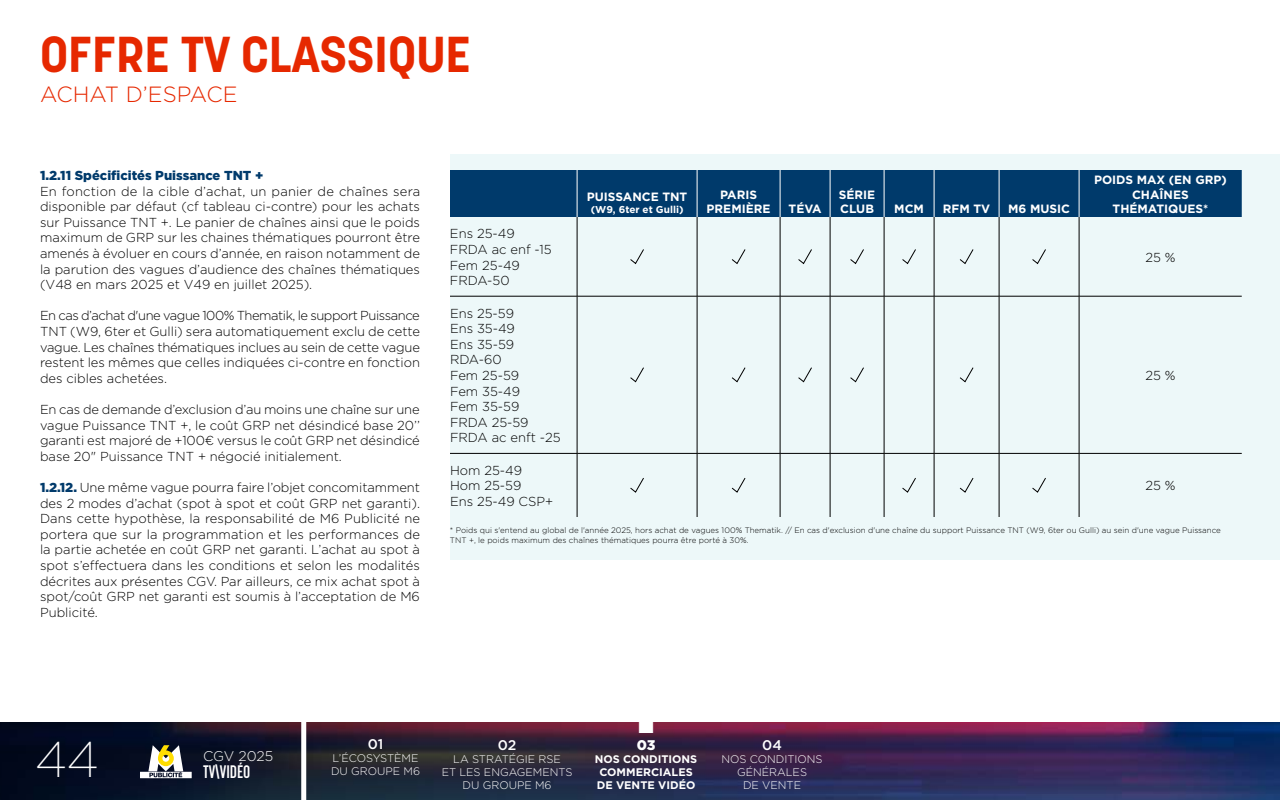
<style>
.page{position:relative;width:1280px;height:800px;background:#fff}
.page>*{position:absolute;margin:0;border:0;box-sizing:border-box;transform-origin:0 0}
.t1{font:700 50px "Korolev";color:#e62800}
.t2{font:200 50px "Gotham";color:#fff}
.t3{font:300 22px "Gotham";color:#e62800}
.t4{font:700 18px "Korolev Compressed";color:#fff}
.t5{font:300 14px "Gotham";letter-spacing:-.01em;color:#fff}
.t6{font:500 14px "Gotham";color:#fff}
.t7{font:900 14px "Gotham";color:#fff}
.t8{font:14px "European Pi Std 3";color:#fff}
.t9{font:300 13px/15.6px "Gotham";color:#000;text-align:justify}
.t10{font:900 13px "Gotham";color:#003a6b}
.t11{font:700 12px/14.4px "Gotham";color:#fff;text-align:center}
.t12{font:300 11px/13.2px "Gotham";color:#fff;text-align:center}
.t13{font:700 11px/13.2px "Gotham";color:#fff}
.t14{font:700 10px "Gotham";color:#fff}
.t15{font:300 8px/9.6px "Gotham";color:#000}
.s1{font-weight:900;color:#003a6b}
</style>
<div class="page">
<img style="left:0;top:722px;width:1280px;height:78px">
<div style="left:301px;top:722px;width:5px;height:78px;background:#fff"></div>
<div style="left:450px;top:292px;width:830px;height:268px;background:#edf8f9"></div>
<div style="left:450px;top:154px;width:830px;height:315px;background:#edf8f9"></div>
<div style="left:450px;top:170px;width:792px;height:47px;background:#003a6b"></div>
<hr style="left:450px;top:296px;width:127px;height:1px;background:#000">
<hr style="left:577px;top:296px;width:120px;height:1px;background:#000">
<hr style="left:697px;top:296px;width:83px;height:1px;background:#000">
<hr style="left:780px;top:296px;width:50px;height:1px;background:#000">
<hr style="left:830px;top:296px;width:54px;height:1px;background:#000">
<hr style="left:884px;top:296px;width:50px;height:1px;background:#000">
<hr style="left:934px;top:296px;width:65px;height:1px;background:#000">
<hr style="left:999px;top:296px;width:80px;height:1px;background:#000">
<hr style="left:1079px;top:296px;width:163px;height:1px;background:#000">
<hr style="left:450px;top:453px;width:127px;height:1px;background:#000">
<hr style="left:577px;top:453px;width:120px;height:1px;background:#000">
<hr style="left:697px;top:453px;width:83px;height:1px;background:#000">
<hr style="left:780px;top:453px;width:50px;height:1px;background:#000">
<hr style="left:830px;top:453px;width:54px;height:1px;background:#000">
<hr style="left:884px;top:453px;width:50px;height:1px;background:#000">
<hr style="left:934px;top:453px;width:65px;height:1px;background:#000">
<hr style="left:999px;top:453px;width:80px;height:1px;background:#000">
<hr style="left:1079px;top:453px;width:163px;height:1px;background:#000">
<hr style="left:577px;top:170px;width:1px;height:47px;background:#fff">
<hr style="left:697px;top:170px;width:1px;height:47px;background:#fff">
<hr style="left:780px;top:170px;width:1px;height:47px;background:#fff">
<hr style="left:830px;top:170px;width:1px;height:47px;background:#fff">
<hr style="left:884px;top:170px;width:1px;height:47px;background:#fff">
<hr style="left:934px;top:170px;width:1px;height:47px;background:#fff">
<hr style="left:999px;top:170px;width:1px;height:47px;background:#fff">
<hr style="left:1079px;top:170px;width:1px;height:47px;background:#fff">
<hr style="left:577px;top:217px;width:1px;height:79px;background:#000">
<hr style="left:697px;top:217px;width:1px;height:79px;background:#000">
<hr style="left:780px;top:217px;width:1px;height:79px;background:#000">
<hr style="left:830px;top:217px;width:1px;height:79px;background:#000">
<hr style="left:884px;top:217px;width:1px;height:79px;background:#000">
<hr style="left:934px;top:217px;width:1px;height:79px;background:#000">
<hr style="left:999px;top:217px;width:1px;height:79px;background:#000">
<hr style="left:1079px;top:217px;width:1px;height:79px;background:#000">
<hr style="left:577px;top:296px;width:1px;height:157px;background:#000">
<hr style="left:697px;top:296px;width:1px;height:157px;background:#000">
<hr style="left:780px;top:296px;width:1px;height:157px;background:#000">
<hr style="left:830px;top:296px;width:1px;height:157px;background:#000">
<hr style="left:884px;top:296px;width:1px;height:157px;background:#000">
<hr style="left:934px;top:296px;width:1px;height:157px;background:#000">
<hr style="left:999px;top:296px;width:1px;height:157px;background:#000">
<hr style="left:1079px;top:296px;width:1px;height:157px;background:#000">
<hr style="left:577px;top:454px;width:1px;height:63px;background:#000">
<hr style="left:697px;top:454px;width:1px;height:63px;background:#000">
<hr style="left:780px;top:454px;width:1px;height:63px;background:#000">
<hr style="left:830px;top:454px;width:1px;height:63px;background:#000">
<hr style="left:884px;top:454px;width:1px;height:63px;background:#000">
<hr style="left:934px;top:454px;width:1px;height:63px;background:#000">
<hr style="left:999px;top:454px;width:1px;height:63px;background:#000">
<hr style="left:1079px;top:454px;width:1px;height:63px;background:#000">
<svg style="left:630px;top:249px;width:14px;height:15px"></svg>
<svg style="left:731px;top:249px;width:15px;height:15px"></svg>
<svg style="left:798px;top:249px;width:14px;height:15px"></svg>
<svg style="left:850px;top:249px;width:14px;height:15px"></svg>
<svg style="left:902px;top:249px;width:14px;height:15px"></svg>
<svg style="left:959px;top:249px;width:15px;height:15px"></svg>
<svg style="left:1032px;top:249px;width:14px;height:15px"></svg>
<svg style="left:630px;top:367px;width:14px;height:15px"></svg>
<svg style="left:732px;top:367px;width:14px;height:15px"></svg>
<svg style="left:798px;top:367px;width:14px;height:15px"></svg>
<svg style="left:850px;top:367px;width:14px;height:15px"></svg>
<svg style="left:960px;top:367px;width:14px;height:15px"></svg>
<svg style="left:630px;top:478px;width:14px;height:15px"></svg>
<svg style="left:731px;top:478px;width:15px;height:15px"></svg>
<svg style="left:902px;top:478px;width:14px;height:15px"></svg>
<svg style="left:959px;top:478px;width:15px;height:15px"></svg>
<svg style="left:1032px;top:478px;width:14px;height:15px"></svg>
<svg style="left:140px;top:745px;width:52px;height:33px"></svg>
<h1 class="t1" style="left:40px;top:23px;width:432px">OFFRE TV CLASSIQUE</h1>
<h2 class="t3" style="left:40px;top:80px;width:199px">ACHAT D’ESPACE</h2>
<p class="t10" style="left:40px;top:166px;width:225px">1.2.11 Spécificités Puissance TNT +</p>
<p class="t9" style="left:40px;top:183px;width:382px">En fonction de la cible d’achat, un panier de chaînes sera disponible par défaut (cf tableau ci-contre) pour les achats sur Puissance TNT +. Le panier de chaînes ainsi que le poids maximum de GRP sur les chaines thématiques pourront être amenés à évoluer en cours d’année, en raison notamment de la parution des vagues d’audience des chaînes thématiques (V48 en mars 2025 et V49 en juillet 2025).</p>
<p class="t9" style="left:40px;top:308px;width:382px">En cas d’achat d'une vague 100% Thematik, le support Puissance TNT (W9, 6ter et Gulli) sera automatiquement exclu de cette vague. Les chaînes thématiques inclues au sein de cette vague restent les mêmes que celles indiquées ci-contre en fonction des cibles achetées.</p>
<p class="t9" style="left:40px;top:401px;width:382px">En cas de demande d’exclusion d’au moins une chaîne sur une vague Puissance TNT +, le coût GRP net désindicé base 20’’ garanti est majoré de +100€ versus le coût GRP net désindicé base 20" Puissance TNT + négocié initialement.</p>
<p class="t9" style="left:40px;top:479px;width:382px"><span class="s1">1.2.12.</span> Une même vague pourra faire l’objet concomitamment des 2 modes d’achat (spot à spot et coût GRP net garanti).<br>Dans cette hypothèse, la responsabilité de M6 Publicité ne portera que sur la programmation et les performances de la partie achetée en coût GRP net garanti. L’achat au spot à spot s’effectuera dans les conditions et selon les modalités décrites aux présentes CGV. Par ailleurs, ce mix achat spot à spot/coût GRP net garanti est soumis à l’acceptation de M6<br>Publicité.</p>
<p class="t9" style="left:450px;top:226px;width:103px;text-align:left">Ens 25-49<br>FRDA ac enf -15<br>Fem 25-49<br>FRDA-50</p>
<p class="t9" style="left:450px;top:305px;width:112px;text-align:left">Ens 25-59<br>Ens 35-49<br>Ens 35-59<br>RDA-60<br>Fem 25-59<br>Fem 35-49<br>Fem 35-59<br>FRDA 25-59<br>FRDA ac enft -25</p>
<p class="t11" style="left:587px;top:189px;width:102px">PUISSANCE TNT</p>
<p class="t14" style="left:591px;top:203px;width:94px">(W9, 6ter et Gulli)</p>
<p class="t11" style="left:707px;top:187px;width:65px">PARIS<br>PREMIÈRE</p>
<p class="t11" style="left:789px;top:201px;width:35px">TÉVA</p>
<p class="t11" style="left:839px;top:187px;width:38px;text-align:left">SÉRIE<br>CLUB</p>
<p class="t11" style="left:894px;top:201px;width:31px">MCM</p>
<p class="t11" style="left:943px;top:201px;width:49px">RFM TV</p>
<p class="t11" style="left:1008px;top:201px;width:64px">M6 MUSIC</p>
<p class="t11" style="left:1094px;top:173px;width:134px">POIDS MAX (EN GRP)<br>CHAÎNES<br>THÉMATIQUES*</p>
<p class="t9" style="left:1145px;top:249px;width:32px">25 %</p>
<p class="t9" style="left:1145px;top:367px;width:32px">25 %</p>
<p class="t9" style="left:450px;top:462px;width:105px;text-align:left">Hom 25-49<br>Hom 25-59<br>Ens 25-49 CSP+</p>
<p class="t9" style="left:1145px;top:478px;width:32px">25 %</p>
<p class="t15" style="left:450px;top:526px;width:772px">* Poids qui s'entend au global de l'année 2025, hors achat de vagues 100% Thematik. // En cas d'exclusion d'une chaîne du support Puissance TNT (W9, 6ter ou Gulli) au sein d'une vague Puissance<br>TNT +, le poids maximum des chaînes thématiques pourra être porté à 30%.</p>
<h1 class="t2" style="left:35px;top:728px;width:65px">44</h1>
<p class="t5" style="left:203px;top:747px;width:72px">CGV 2025</p>
<h3 class="t4" style="left:203px;top:762px;width:49px">TV\VIDÉO</h3>
<p class="t6" style="left:368px;top:735px;width:17px">01</p>
<p class="t12" style="left:331px;top:751px;width:91px;text-align:left">L’ÉCOSYSTÈME<br>DU GROUPE M6</p>
<p class="t6" style="left:498px;top:736px;width:20px">02</p>
<p class="t12" style="left:442px;top:752px;width:132px">LA STRATÉGIE RSE<br>ET LES ENGAGEMENTS<br>DU GROUPE M6</p>
<p class="t8" style="left:639px;top:719px;width:11px">•</p>
<p class="t7" style="left:637px;top:735px;width:20px">03</p>
<p class="t13" style="left:595px;top:752px;width:104px">NOS CONDITIONS<br>COMMERCIALES<br>DE VENTE VIDÉO</p>
<p class="t6" style="left:762px;top:736px;width:21px">04</p>
<p class="t12" style="left:722px;top:752px;width:103px">NOS CONDITIONS<br>GÉNÉRALES<br>DE VENTE</p>
</div>
